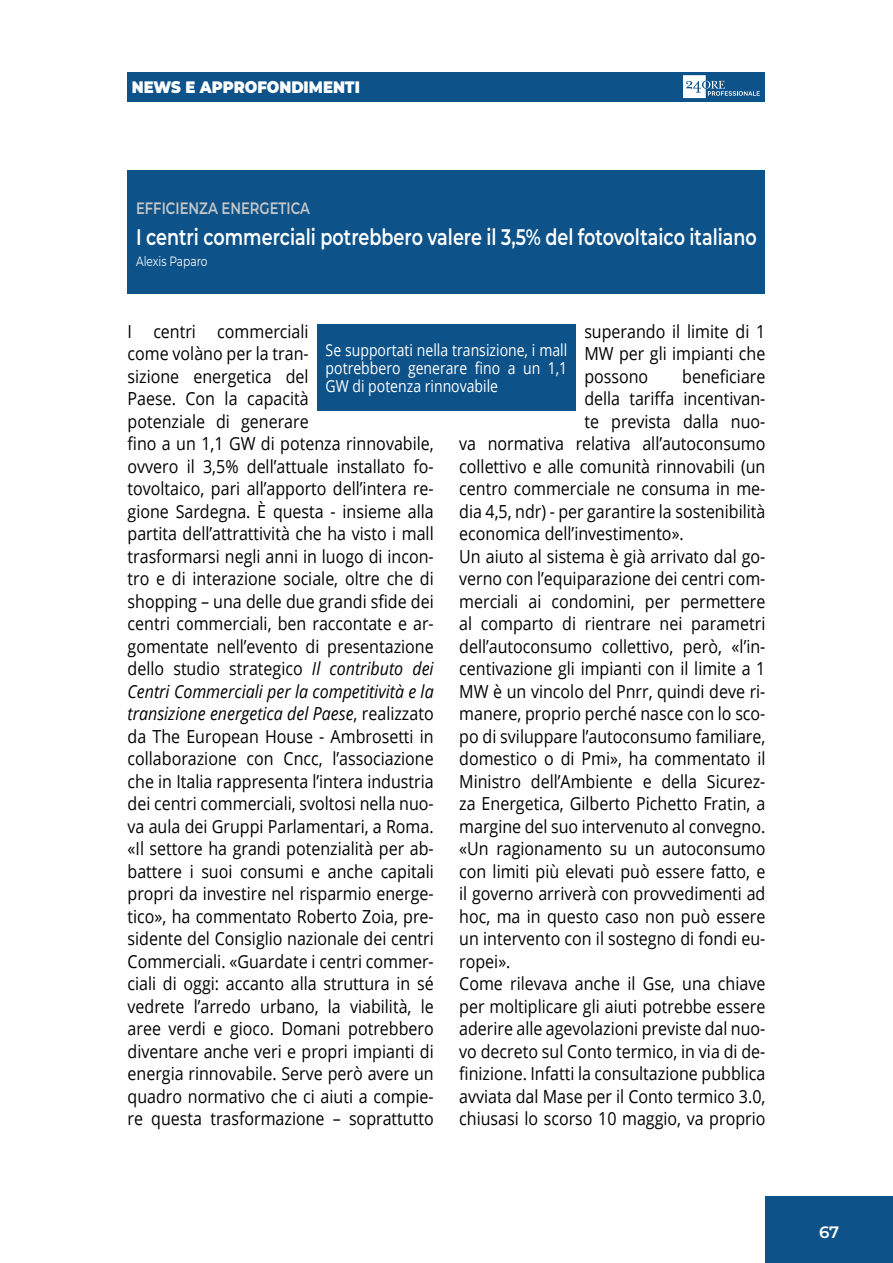
<style>
.page{position:relative;width:893px;height:1263px;background:#fff}
.page>*{position:absolute;margin:0;border:0;box-sizing:border-box;transform-origin:0 0}
.t1{font:600 22.5px "Montserrat";color:#fff;scale:.78 1}
.t2{font:18px/22.5px "Open Sans";color:#000;scale:.89 1}
.t3{font:16.5px/18px "Open Sans";color:#fff;text-align:justify;scale:.85 1}
.t4{font:900 16.5px "Montserrat";color:#fff;scale:.9 1}
.t5{font:600 16.5px "Montserrat";color:#c6c6c6;scale:.8 1}
.t6{font:600 16.5px "Montserrat";color:#fff}
.t7{font:13.5px "Montserrat";color:#fff;scale:.79 1}
.s1{font-style:italic}
</style>
<div class="page">
<div style="left:765px;top:1196px;width:128px;height:67px;background:#0d5289"></div>
<div style="left:128px;top:72px;width:637px;height:30px;background:#0d5289"></div>
<svg style="left:683px;top:75px;width:77px;height:23px"></svg>
<div style="left:128px;top:170px;width:637px;height:123px;background:#0d5289"></div>
<div style="left:317px;top:324px;width:259px;height:86px;background:#0d5289"></div>
<p class="t4" style="left:132px;top:74px;width:255px">NEWS E APPROFONDIMENTI</p>
<p class="t5" style="left:136px;top:196px;width:219px">EFFICIENZA ENERGETICA</p>
<p class="t1" style="left:136px;top:221px;width:797px">I centri commerciali potrebbero valere il 3,5% del fotovoltaico italiano</p>
<p class="t7" style="left:136px;top:252px;width:92px">Alexis Paparo</p>
<p class="t2" style="left:128px;top:320px;width:346px">I centri commerciali<br>come volàno per la tran-<br>sizione energetica del<br>Paese. Con la capacità<br>potenziale di generare<br>fino a un 1,1 GW di potenza rinnovabile, ovvero il 3,5% dell’attuale installato fo&shy;tovoltaico, pari all’apporto dell’intera re&shy;gione Sardegna. È questa - insieme alla partita dell’attrattività che ha visto i mall trasformarsi negli anni in luogo di incon&shy;tro e di interazione sociale, oltre che di shopping – una delle due grandi sfide dei centri commerciali, ben raccontate e ar&shy;gomentate nell’evento di presentazione dello studio strategico <span class="s1">Il contributo dei Centri Commerciali per la competitività e la transizione energetica del Paese</span>, realizzato da The European House - Ambrosetti in collaborazione con Cncc, l’associazione che in Italia rappresenta l’intera industria dei centri commerciali, svoltosi nella nuo&shy;va aula dei Gruppi Parlamentari, a Roma. «Il settore ha grandi potenzialità per ab&shy;battere i suoi consumi e anche capitali propri da investire nel risparmio energe&shy;tico», ha commentato Roberto Zoia, pre&shy;sidente del Consiglio nazionale dei centri Commerciali. «Guardate i centri commer&shy;ciali di oggi: accanto alla struttura in sé vedrete l’arredo urbano, la viabilità, le aree verdi e gioco. Domani potrebbero diventare anche veri e propri impianti di energia rinnovabile. Serve però avere un quadro normativo che ci aiuti a compie&shy;re questa trasformazione – soprattutto</p>
<p class="t2" style="left:584px;top:320px;width:205px;text-align:justify">superando il limite di 1<br>MW per gli impianti che possono</p>
<p class="t3" style="left:326px;top:340px;width:286px">Se supportati nella transizione, i mall potrebbero generare fino a un 1,1<br>GW di potenza rinnovabile</p>
<p class="t2" style="left:682px;top:365px;width:95px">beneficiare</p>
<p class="t2" style="left:584px;top:387px;width:205px">della tariffa incentivan-</p>
<p class="t2" style="left:584px;top:410px;width:205px">te prevista dalla nuo-</p>
<p class="t2" style="left:459px;top:432px;width:345px">va normativa relativa all’autoconsumo</p>
<p class="t2" style="left:459px;top:455px;width:345px">collettivo e alle comunità rinnovabili (un</p>
<p class="t2" style="left:459px;top:477px;width:345px">centro commerciale ne consuma in me-</p>
<p class="t2" style="left:459px;top:500px;width:345px">dia 4,5, ndr) - per garantire la sostenibilità</p>
<p class="t2" style="left:459px;top:522px;width:254px">economica dell’investimento».</p>
<p class="t2" style="left:459px;top:545px;width:345px">Un aiuto al sistema è già arrivato dal go-</p>
<p class="t2" style="left:459px;top:567px;width:345px">verno con l’equiparazione dei centri com-</p>
<p class="t2" style="left:459px;top:590px;width:345px">merciali ai condomini, per permettere</p>
<p class="t2" style="left:459px;top:612px;width:345px">al comparto di rientrare nei parametri</p>
<p class="t2" style="left:459px;top:635px;width:345px">dell’autoconsumo collettivo, però, «l’in-</p>
<p class="t2" style="left:459px;top:657px;width:346px">centivazione gli impianti con il limite a 1</p>
<p class="t2" style="left:459px;top:680px;width:345px">MW è un vincolo del Pnrr, quindi deve ri-</p>
<p class="t2" style="left:459px;top:702px;width:345px">manere, proprio perché nasce con lo sco-</p>
<p class="t2" style="left:459px;top:725px;width:345px">po di sviluppare l’autoconsumo familiare,</p>
<p class="t2" style="left:459px;top:747px;width:345px">domestico o di Pmi», ha commentato il</p>
<p class="t2" style="left:459px;top:770px;width:345px">Ministro dell’Ambiente e della Sicurez-</p>
<p class="t2" style="left:459px;top:792px;width:345px">za Energetica, Gilberto Pichetto Fratin, a</p>
<p class="t2" style="left:459px;top:815px;width:345px">margine del suo intervenuto al convegno.</p>
<p class="t2" style="left:459px;top:837px;width:345px">«Un ragionamento su un autoconsumo</p>
<p class="t2" style="left:459px;top:860px;width:345px">con limiti più elevati può essere fatto, e</p>
<p class="t2" style="left:459px;top:882px;width:345px">il governo arriverà con provvedimenti ad</p>
<p class="t2" style="left:459px;top:905px;width:345px">hoc, ma in questo caso non può essere</p>
<p class="t2" style="left:459px;top:927px;width:345px">un intervento con il sostegno di fondi eu-</p>
<p class="t2" style="left:459px;top:950px;width:59px">ropei».</p>
<p class="t2" style="left:459px;top:972px;width:345px">Come rilevava anche il Gse, una chiave</p>
<p class="t2" style="left:459px;top:995px;width:345px">per moltiplicare gli aiuti potrebbe essere</p>
<p class="t2" style="left:459px;top:1017px;width:345px">aderire alle agevolazioni previste dal nuo-</p>
<p class="t2" style="left:459px;top:1040px;width:345px">vo decreto sul Conto termico, in via di de-</p>
<p class="t2" style="left:459px;top:1062px;width:346px">finizione. Infatti la consultazione pubblica</p>
<p class="t2" style="left:459px;top:1085px;width:345px">avviata dal Mase per il Conto termico 3.0,</p>
<p class="t2" style="left:459px;top:1107px;width:345px">chiusasi lo scorso 10 maggio, va proprio</p>
<p class="t6" style="left:819px;top:1220px;width:22px">67</p>
</div>
